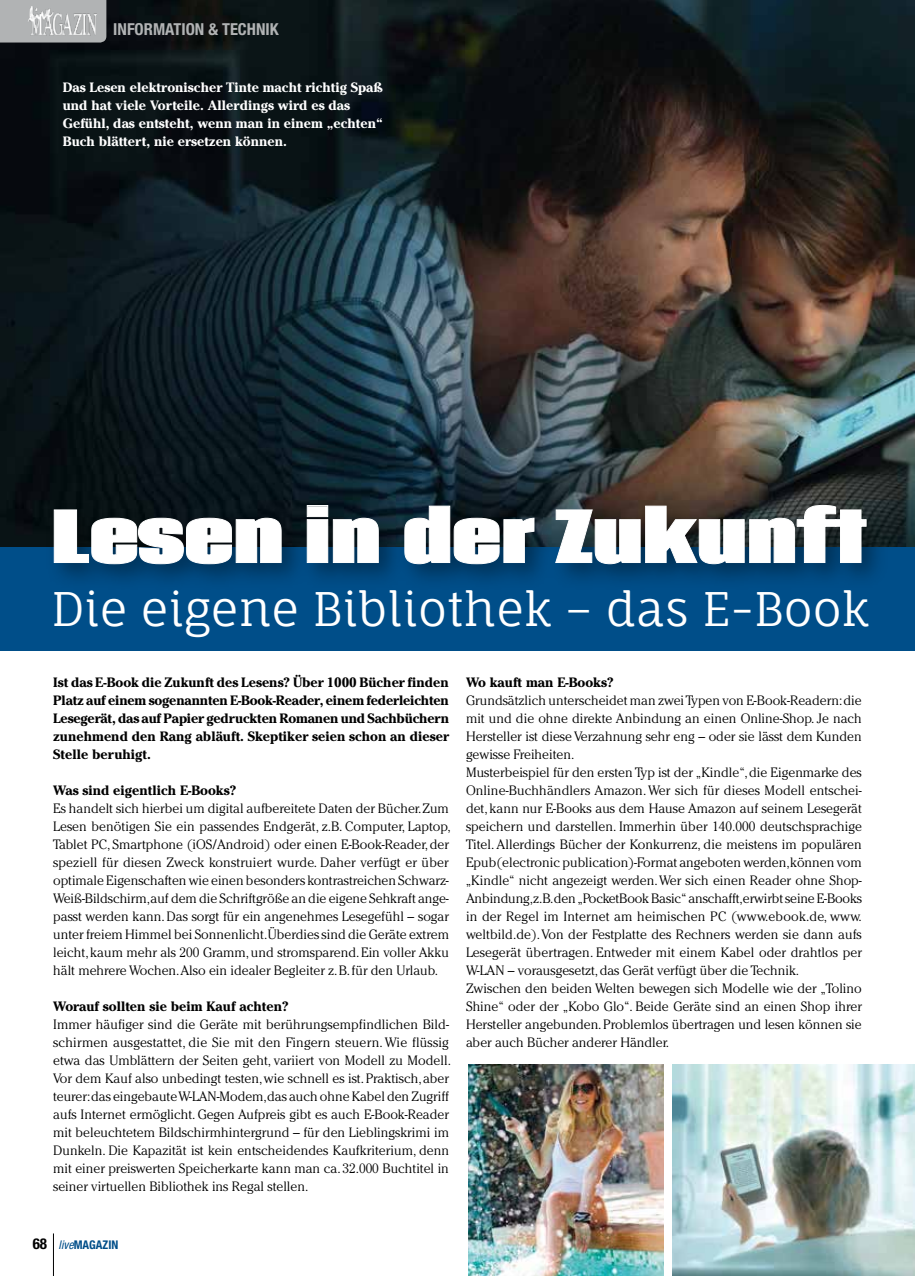
<style>
.page{position:relative;width:915px;height:1276px;background:#fff}
.page>*{position:absolute;margin:0;border:0;box-sizing:border-box;transform-origin:0 0}
.t1{font:800 67.5px "Coda";color:#fff}
.t2{font:46.5px "Fauna One";color:#fff}
.t3{font:700 condensed 16.5px "Helvetica Neue";color:#b1b3b4}
.t4{font:300 13.5px/18px "Cheltenham LT";color:#000}
.t5{font:700 13.5px/18px "Cheltenham LT";color:#000;text-align:justify}
.t6{font:700 13.5px/18px "Cheltenham LT";color:#fff}
.t7{font:700 condensed 12px "Helvetica Neue";color:#004e89}
.s1{font-size:15px;color:#000}
.s2{font-weight:400;font-style:italic}
</style>
<div class="page">
<img style="left:0;top:0;width:914px;height:547px">
<div style="left:0;top:547px;width:914px;height:103px;background:#004e89"></div>
<div style="left:45px;top:495px;width:847px;height:96px;background:#000;opacity:.4"></div>
<svg style="left:53px;top:509px;width:229px;height:55px;background:#1b2f3d"></svg>
<svg style="left:306px;top:505px;width:73px;height:58px;background:#1f3644"></svg>
<svg style="left:404px;top:505px;width:130px;height:59px;background:#1c3343"></svg>
<svg style="left:555px;top:505px;width:311px;height:59px;background:#30414c"></svg>
<img style="left:468px;top:1064px;width:195px;height:212px">
<img style="left:672px;top:1064px;width:242px;height:212px">
<div style="left:0;top:0;width:106px;height:43px;background:#b1b3b4"></div>
<img style="left:27px;top:7px;width:70px;height:30px">
<hr style="left:53px;top:1233px;width:1px;height:43px;background:#000">
<p class="t3" style="left:113px;top:19px;width:167px">INFORMATION &amp; TECHNIK</p>
<p class="t6" style="left:63px;top:79px;width:321px">Das Lesen elektronischer Tinte macht richtig Spaß und hat viele Vorteile. Allerdings wird es das Gefühl, das entsteht, wenn man in einem „echten“ Buch blättert, nie ersetzen können.</p>
<h1 class="t1" style="left:51px;top:475px;width:816px">Lesen in der Zukunft</h1>
<h2 class="t2" style="left:51px;top:580px;width:819px">Die eigene Bibliothek – das E-Book</h2>
<p class="t5" style="left:53px;top:673px;width:397px">Ist das E-Book die Zukunft des Lesens? Über 1000 Bücher finden Platz auf einem sogenannten E-Book-Reader, einem federleichten Lesegerät, das auf Papier gedruckten Romanen und Sachbüchern zunehmend den Rang abläuft. Skeptiker seien schon an dieser Stelle beruhigt.</p>
<p class="t5" style="left:53px;top:781px;width:185px">Was sind eigentlich E-Books?</p>
<p class="t4" style="left:53px;top:799px;width:399px">Es handelt sich hierbei um digital aufbereitete Daten der Bücher. Zum Lesen benötigen Sie ein passendes Endgerät, z.B. Computer, Laptop, Tablet PC, Smartphone (iOS/Android) oder einen E-Book-Reader, der speziell für diesen Zweck konstruiert wurde. Daher verfügt er über optimale Eigenschaften wie einen besonders kontrastreichen Schwarz-Weiß-Bildschirm,auf dem die Schriftgröße an die eigene Sehkraft ange&shy;passt werden kann. Das sorgt für ein angenehmes Lesegefühl – sogar unter freiem Himmel bei Sonnenlicht.Überdies sind die Geräte extrem leicht, kaum mehr als 200 Gramm, und stromsparend. Ein voller Akku hält mehrere Wochen. Also ein idealer Begleiter z. B. für den Urlaub.</p>
<p class="t5" style="left:53px;top:997px;width:237px">Worauf sollten sie beim Kauf achten?</p>
<p class="t4" style="left:53px;top:1015px;width:399px">Immer häufiger sind die Geräte mit berührungsempfindlichen Bild&shy;schirmen ausgestattet, die Sie mit den Fingern steuern. Wie flüssig etwa das Umblättern der Seiten geht, variiert von Modell zu Modell.<br>Vor dem Kauf also unbedingt testen, wie schnell es ist. Praktisch, aber teurer: das eingebaute W-LAN-Modem,das auch ohne Kabel den Zugriff aufs Internet ermöglicht. Gegen Aufpreis gibt es auch E-Book-Reader mit beleuchtetem Bildschirmhintergrund – für den Lieblingskrimi im Dunkeln. Die Kapazität ist kein entscheidendes Kaufkriterium, denn mit einer preiswerten Speicherkarte kann man ca. 32.000 Buchtitel in seiner virtuellen Bibliothek ins Regal stellen.</p>
<p class="t5" style="left:466px;top:673px;width:149px">Wo kauft man E-Books?</p>
<p class="t4" style="left:466px;top:691px;width:397px">Grundsätzlich unterscheidet man zwei Typen von E-Book-Readern: die mit und die ohne direkte Anbindung an einen Online-Shop. Je nach Hersteller ist diese Verzahnung sehr eng – oder sie lässt dem Kunden gewisse Freiheiten.<br>Musterbeispiel für den ersten Typ ist der „Kindle“, die Eigenmarke des Online-Buchhändlers Amazon. Wer sich für dieses Modell entschei&shy;det, kann nur E-Books aus dem Hause Amazon auf seinem Lesegerät speichern und darstellen. Immerhin über 140.000 deutschsprachige Titel. Allerdings Bücher der Konkurrenz, die meistens im populären Epub(electronic publication)-Format angeboten werden,können vom „Kindle“ nicht angezeigt werden. Wer sich einen Reader ohne Shop-Anbindung,z.B.den „PocketBook Basic“ anschafft,erwirbt seine E-Books in der Regel im Internet am heimischen PC (www.ebook.de, www. weltbild.de). Von der Festplatte des Rechners werden sie dann aufs Lesegerät übertragen. Entweder mit einem Kabel oder drahtlos per W-LAN – vorausgesetzt, das Gerät verfügt über die Technik.<br>Zwischen den beiden Welten bewegen sich Modelle wie der „Tolino Shine“ oder der „Kobo Glo“. Beide Geräte sind an einen Shop ihrer Hersteller angebunden. Problemlos übertragen und lesen können sie aber auch Bücher anderer Händler.</p>
<p class="t7" style="left:33px;top:1238px;width:87px"><span class="s1">68</span> <span class="s2">live</span>MAGAZIN</p>
</div>
